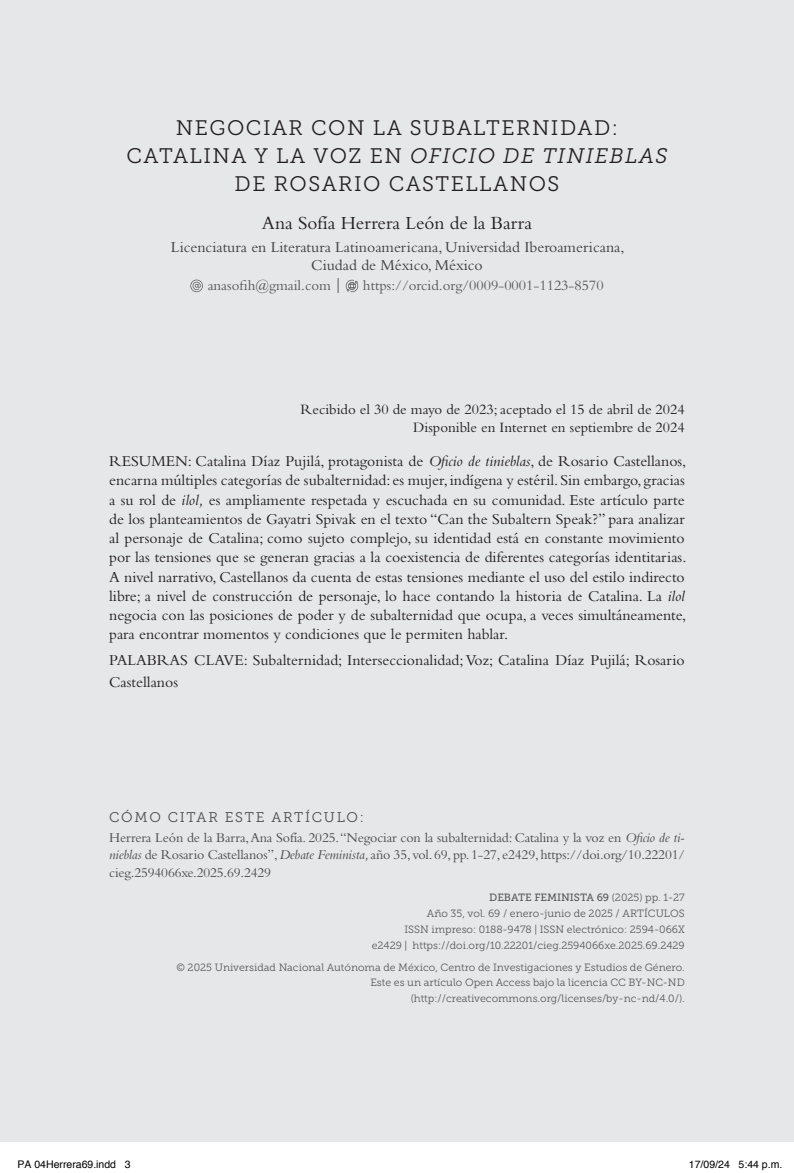
<style>
.page{position:relative;width:794px;height:1173px;background:#fff}
.page>*{position:absolute;margin:0;border:0;box-sizing:border-box;transform-origin:0 0}
.t1{font:21px/28px "Museo Slab 300";letter-spacing:.07em;color:#231f20;text-align:center}
.t2{font:19.25px "Bembo Std";color:#231f20}
.t3{font:15.75px/19.2px "Bembo Std";color:#231f20;text-align:justify}
.t4{font:15.75px/18.4px "Bembo Std";color:#3e3e3f;text-align:center}
.t5{font:14.88px/18.4px "Bembo Std";color:#231f20;text-align:right}
.t6{font:14.88px "Bembo Std";color:#57585a}
.t7{font:14px/17.5px "Bembo Std";letter-spacing:-.01em;color:#4b4c4d;text-align:justify}
.t8{font:14px "Museo Slab 300";letter-spacing:.12em;color:#4b4c4d}
.t9{font:10.5px/15.8px "Museo Slab 300";color:#57585a;text-align:right}
.t10{font:10.5px "Helvetica";color:#000}
.t11{font:10.5px "Museo Slab 500";color:#57585a}
.s1{font-style:italic}
.s2{font-family:"Museo Slab 300"}
</style>
<div class="page">
<div style="left:0;top:0;width:794px;height:1141px;background:#e6e7e9"></div>
<svg style="left:190px;top:279px;width:13px;height:13px"></svg>
<svg style="left:346px;top:280px;width:12px;height:12px"></svg>
<h1 class="t1" style="left:127px;top:114px;width:542px">NEGOCIAR CON LA SUBALTERNIDAD:<br>CATALINA Y LA VOZ EN <span class="s1">OFICIO DE TINIEBLAS<br></span>DE ROSARIO CASTELLANOS</h1>
<p class="t2" style="left:262px;top:211px;width:271px">Ana Sofía Herrera León de la Barra</p>
<p class="t4" style="left:171px;top:237px;width:455px">Licenciatura en Literatura Latinoamericana, Universidad Iberoamericana,<br>Ciudad de México, México</p>
<p class="t6" style="left:208px;top:276px;width:125px">anasofih@gmail.com</p>
<p class="t6" style="left:363px;top:276px;width:242px">https://orcid.org/0009-0001-1123-8570</p>
<p class="t5" style="left:300px;top:399px;width:386px">Recibido el 30 de mayo de 2023; aceptado el 15 de abril de 2024<br>Disponible en Internet en septiembre de 2024</p>
<p class="t3" style="left:109px;top:451px;width:579px">RESUMEN: Catalina Díaz Pujilá, protagonista de <span class="s1">Oficio de tinieblas</span>, de Rosario Castellanos, encarna múltiples categorías de subalternidad: es mujer, indígena y estéril. Sin embargo, gracias a su rol de <span class="s1">ilol,</span> es ampliamente respetada y escuchada en su comunidad. Este artículo parte de los planteamientos de Gayatri Spivak en el texto “Can the Subaltern Speak?” para analizar al personaje de Catalina; como sujeto complejo, su identidad está en constante movimiento por las tensiones que se generan gracias a la coexistencia de diferentes categorías identitarias.<br>A nivel narrativo, Castellanos da cuenta de estas tensiones mediante el uso del estilo indirecto libre; a nivel de construcción de personaje, lo hace contando la historia de Catalina. La <span class="s1">ilol </span>negocia con las posiciones de poder y de subalternidad que ocupa, a veces simultáneamente, para encontrar momentos y condiciones que le permiten hablar.</p>
<p class="t3" style="left:109px;top:648px;width:577px;line-height:22.8px">PALABRAS CLAVE: Subalternidad; Interseccionalidad; Voz; Catalina Díaz Pujilá; Rosario<br>Castellanos</p>
<p class="t8" style="left:109px;top:809px;width:256px">CÓMO CITAR ESTE ARTÍCULO:</p>
<p class="t7" style="left:109px;top:828px;width:577px">Herrera León de la Barra, Ana Sofía. 2025. “Negociar con la subalternidad: Catalina y la voz en <span class="s1">Oficio de ti&shy;nieblas</span> de Rosario Castellanos”, <span class="s1">Debate Feminista,</span> año 35, vol. 69, pp. 1-27, e2429, https://doi.org/10.22201/ cieg.2594066xe.2025.69.2429</p>
<p class="t11" style="left:489px;top:891px;width:197px">DEBATE FEMINISTA 69 <span class="s2">(2025) pp. 1-27</span></p>
<p class="t9" style="left:372px;top:905px;width:314px">Año 35, vol. 69 / enero-junio de 2025 / ARTÍCULOS<br>ISSN impreso: 0188-9478 | ISSN electrónico: 2594-066X e2429 | https://doi.org/10.22201/cieg.2594066xe.2025.69.2429</p>
<p class="t9" style="left:176px;top:959px;width:510px">© 2025 Universidad Nacional Autónoma de México, Centro de Investigaciones y Estudios de Género.<br>Este es un artículo Open Access bajo la licencia CC BY-NC-ND (http://creativecommons.org/licenses/by-nc-nd/4.0/).</p>
<p class="t10" style="left:18px;top:1155px;width:115px">PA 04Herrera69.indd 3</p>
<p class="t10" style="left:689px;top:1155px;width:95px">17/09/24 5:44 p.m.</p>
</div>
